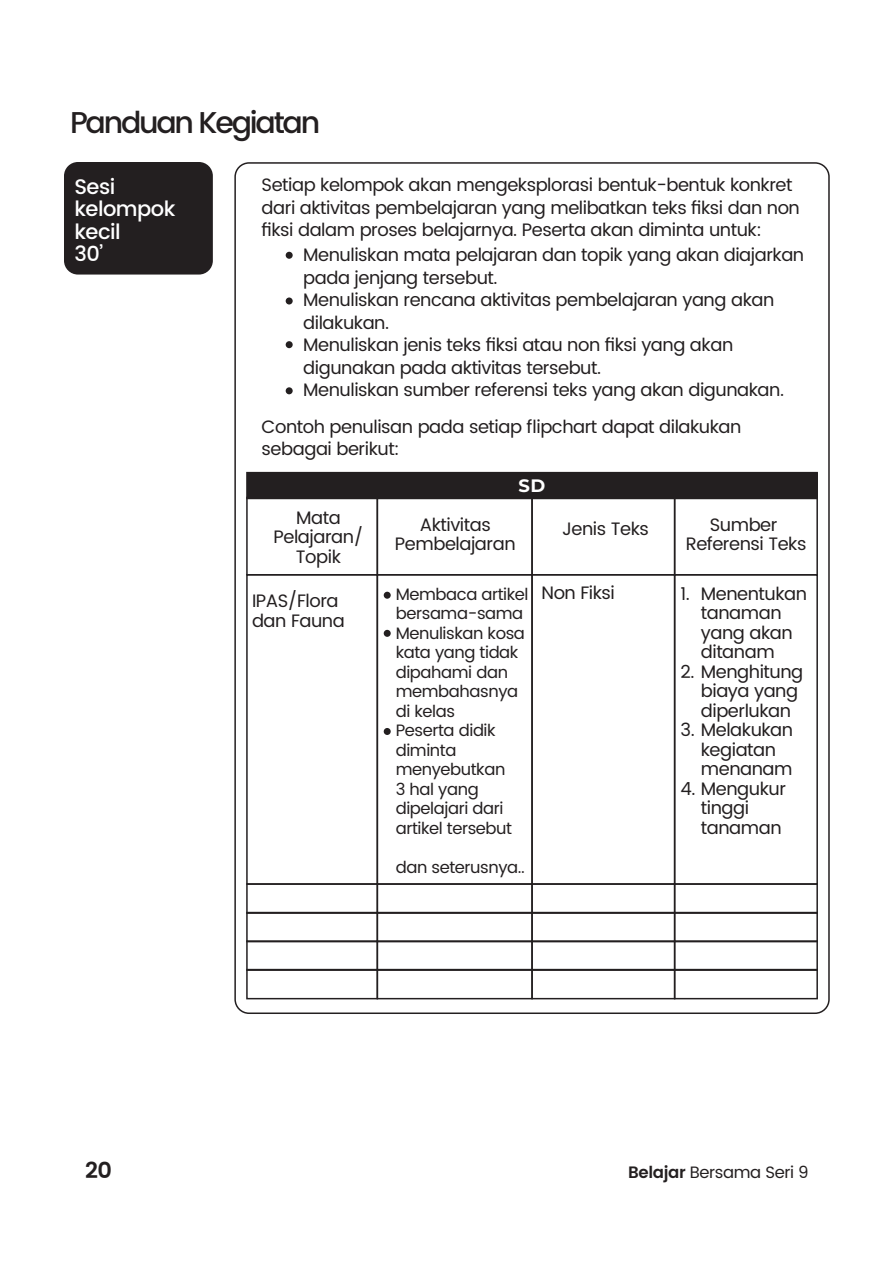
<style>
.page{position:relative;width:893px;height:1263px;background:#fff}
.page>*{position:absolute;margin:0;border:0;box-sizing:border-box;transform-origin:0 0}
.t1{font:500 30.15px "Poppins";letter-spacing:-.075em;color:#231f20}
.t2{font:600 22.5px "Poppins";color:#231f20}
.t3{font:500 21px/22.4px "Poppins";letter-spacing:-.025em;color:#fff}
.t4{font:18px/19.5px "Poppins";letter-spacing:-.025em;color:#231f20}
.t5{font:700 18px "Montserrat";color:#fff}
.t6{font:16.5px/19.5px "Poppins";letter-spacing:-.025em;color:#231f20}
.s1{font-weight:600}
</style>
<div class="page">
<div style="left:64px;top:162px;width:149px;height:113px;background:#231f20;border-radius:14px"></div>
<svg style="left:234px;top:162px;width:596px;height:852px"></svg>
<div style="left:286px;top:252px;width:7px;height:7px;background:#231f20;border-radius:50%"></div>
<div style="left:286px;top:297px;width:7px;height:7px;background:#231f20;border-radius:50%"></div>
<div style="left:286px;top:341px;width:7px;height:7px;background:#231f20;border-radius:50%"></div>
<div style="left:286px;top:387px;width:7px;height:7px;background:#231f20;border-radius:50%"></div>
<div style="left:246px;top:574px;width:132px;height:311px;border:2px solid #231f20"></div>
<div style="left:377px;top:574px;width:156px;height:311px;border:2px solid #231f20"></div>
<div style="left:531px;top:497px;width:144px;height:78px;border:2px solid #231f20"></div>
<div style="left:531px;top:574px;width:144px;height:311px;border:2px solid #231f20"></div>
<div style="left:674px;top:497px;width:144px;height:78px;border:2px solid #231f20"></div>
<div style="left:674px;top:574px;width:144px;height:311px;border:2px solid #231f20"></div>
<div style="left:246px;top:472px;width:572px;height:27px;border:2px solid #231f20"></div>
<div style="left:247px;top:473px;width:570px;height:25px;background:#231f20"></div>
<div style="left:384px;top:592px;width:7px;height:7px;background:#231f20;border-radius:50%"></div>
<div style="left:384px;top:728px;width:7px;height:7px;background:#231f20;border-radius:50%"></div>
<div style="left:384px;top:630px;width:7px;height:7px;background:#231f20;border-radius:50%"></div>
<div style="left:246px;top:883px;width:132px;height:31px;border:2px solid #231f20"></div>
<div style="left:377px;top:883px;width:156px;height:31px;border:2px solid #231f20"></div>
<div style="left:531px;top:883px;width:144px;height:31px;border:2px solid #231f20"></div>
<div style="left:674px;top:883px;width:144px;height:31px;border:2px solid #231f20"></div>
<div style="left:246px;top:912px;width:132px;height:30px;border:2px solid #231f20"></div>
<div style="left:377px;top:912px;width:156px;height:30px;border:2px solid #231f20"></div>
<div style="left:531px;top:912px;width:144px;height:30px;border:2px solid #231f20"></div>
<div style="left:674px;top:912px;width:144px;height:30px;border:2px solid #231f20"></div>
<div style="left:246px;top:940px;width:132px;height:31px;border:2px solid #231f20"></div>
<div style="left:377px;top:940px;width:156px;height:31px;border:2px solid #231f20"></div>
<div style="left:531px;top:940px;width:144px;height:31px;border:2px solid #231f20"></div>
<div style="left:674px;top:940px;width:144px;height:31px;border:2px solid #231f20"></div>
<div style="left:246px;top:969px;width:132px;height:30px;border:2px solid #231f20"></div>
<div style="left:377px;top:969px;width:156px;height:30px;border:2px solid #231f20"></div>
<div style="left:531px;top:969px;width:144px;height:30px;border:2px solid #231f20"></div>
<div style="left:674px;top:969px;width:144px;height:30px;border:2px solid #231f20"></div>
<h1 class="t1" style="left:70px;top:100px;width:252px">Panduan Kegiatan</h1>
<p class="t3" style="left:74px;top:176px;width:102px">Sesi kelompok kecil<br>30’</p>
<p class="t4" style="left:262px;top:174px;width:540px;line-height:22.5px">Setiap kelompok akan mengeksplorasi bentuk-bentuk konkret dari aktivitas pembelajaran yang melibatkan teks fiksi dan non fiksi dalam proses belajarnya. Peserta akan diminta untuk:</p>
<p class="t4" style="left:303px;top:244px;width:502px;line-height:22.5px">Menuliskan mata pelajaran dan topik yang akan diajarkan pada jenjang tersebut.<br>Menuliskan rencana aktivitas pembelajaran yang akan dilakukan.<br>Menuliskan jenis teks fiksi atau non fiksi yang akan digunakan pada aktivitas tersebut.<br>Menuliskan sumber referensi teks yang akan digunakan.</p>
<p class="t4" style="left:262px;top:416px;width:481px;line-height:22.5px">Contoh penulisan pada setiap flipchart dapat dilakukan sebagai berikut:</p>
<p class="t5" style="left:518px;top:472px;width:28px">SD</p>
<p class="t2" style="left:85px;top:1153px;width:28px">20</p>
<p class="t4" style="left:273px;top:508px;width:91px;text-align:center">Mata<br>Pelajaran/<br>Topik</p>
<p class="t4" style="left:252px;top:592px;width:94px">IPAS/Flora dan Fauna</p>
<p class="t6" style="left:396px;top:585px;width:134px">Membaca artikel bersama-sama<br>Menuliskan kosa kata yang tidak dipahami dan membahasnya di kelas<br>Peserta didik diminta menyebutkan<br>3 hal yang dipelajari dari artikel tersebut</p>
<p class="t6" style="left:396px;top:858px;width:131px">dan seterusnya..</p>
<p class="t4" style="left:395px;top:515px;width:122px;text-align:center">Aktivitas<br>Pembelajaran</p>
<p class="t4" style="left:562px;top:519px;width:88px">Jenis Teks</p>
<p class="t4" style="left:686px;top:515px;width:122px;text-align:center">Sumber<br>Referensi Teks</p>
<p class="t4" style="left:542px;top:583px;width:75px">Non Fiksi</p>
<p class="t4" style="left:681px;top:584px;width:11px">1.</p>
<p class="t4" style="left:701px;top:584px;width:108px">Menentukan tanaman yang akan ditanam</p>
<p class="t4" style="left:701px;top:682px;width:99px">biaya yang diperlukan</p>
<p class="t4" style="left:701px;top:740px;width:93px">kegiatan menanam</p>
<p class="t4" style="left:701px;top:799px;width:82px">tinggi tanaman</p>
<p class="t4" style="left:681px;top:662px;width:124px">2. Menghitung</p>
<p class="t4" style="left:681px;top:721px;width:114px">3. Melakukan</p>
<p class="t4" style="left:681px;top:779px;width:107px">4. Mengukur</p>
<p class="t6" style="left:628px;top:1163px;width:182px"><span class="s1">Belajar</span> Bersama Seri 9</p>
</div>
